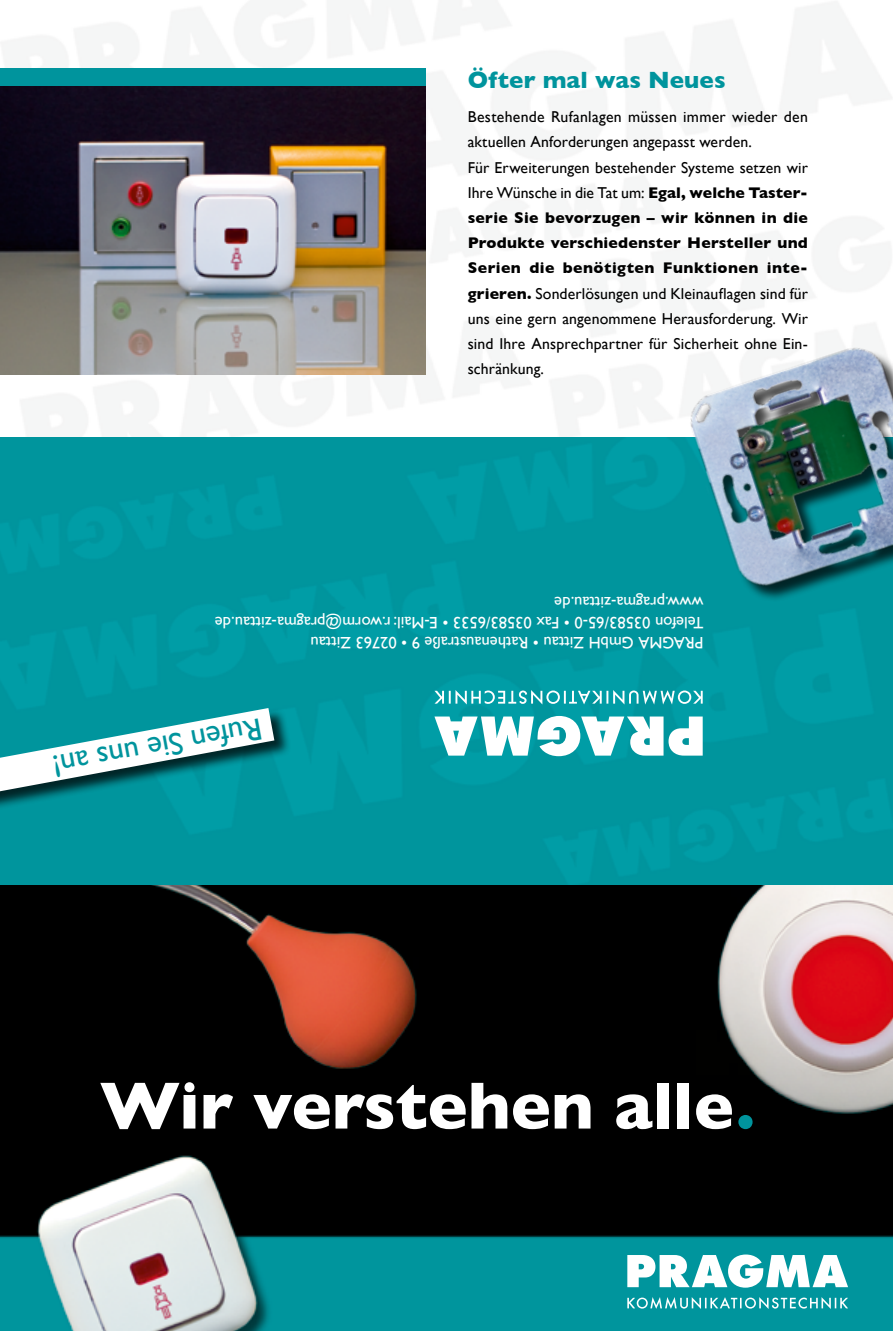
<style>
.page{position:relative;width:893px;height:1331px;background:#fff}
.page>*{position:absolute;margin:0;border:0;box-sizing:border-box;transform-origin:0 0}
.t1{font:700 67.5px "Gill Sans";color:#fff}
.t2{font:30.9px "Gill Sans";color:#00949d}
.t3{font:700 24px "Gill Sans";letter-spacing:.01em;color:#00949d}
.t4{font:16.5px/19.8px "Gill Sans";color:#fff}
.t5{font:15.75px/25.2px "Gill Sans";letter-spacing:.01em;color:#000}
.s1{font-weight:700}
.s2{color:#00949d}
</style>
<div class="page">
<img style="left:0;top:438px;width:893px;height:893px">
<svg style="left:627px;top:1254px;width:221px;height:34px"></svg>
<svg style="left:627px;top:1297px;width:221px;height:12px"></svg>
<img style="left:0;top:85px;width:425px;height:289px">
<div style="left:0;top:68px;width:425px;height:17px;background:#00949d"></div>
<svg style="left:434px;top:716px;width:269px;height:40px"></svg>
<svg style="left:434px;top:690px;width:269px;height:15px"></svg>
<div style="left:0;top:708px;width:291px;height:104px;background:#000;opacity:.75"></div>
<svg style="left:0;top:708px;width:274px;height:83px"></svg>
<img style="left:673px;top:347px;width:220px;height:257px">
<h3 class="t3" style="left:468px;top:66px;width:259px">Öfter mal was Neues</h3>
<p class="t5" style="left:468px;top:104px;width:342px">Bestehende Rufanlagen müssen immer wieder den aktuellen Anforderungen angepasst werden.<br>Für Erweiterungen bestehender Systeme setzen wir Ihre Wünsche in die Tat um: <span class="s1">Egal, welche Taster&shy;serie Sie bevorzugen – wir können in die Produkte verschiedenster Hersteller und Serien die benötigten Funktionen inte&shy;grieren.</span> Sonderlösungen und Kleinauflagen sind für uns eine gern angenommene Herausforderung. Wir sind Ihre Ansprechpartner für Sicherheit ohne Ein&shy;schränkung.</p>
<p class="t4" style="left:703px;top:653px;width:490px;rotate:-180deg">PRAGMA GmbH Zittau • Rathenaustraße 9 • 02763 Zittau<br>Telefon 03583/65-0 • Fax 03583/6533 • E-Mail: r.worm@pragma-zittau.de www.pragma-zittau.de</p>
<h2 class="t2" style="left:266px;top:745px;width:215px;rotate:169deg">Rufen Sie uns an!</h2>
<h1 class="t1" style="left:100px;top:1066px;width:657px">Wir verstehen alle<span class="s2">.</span></h1>
</div>
